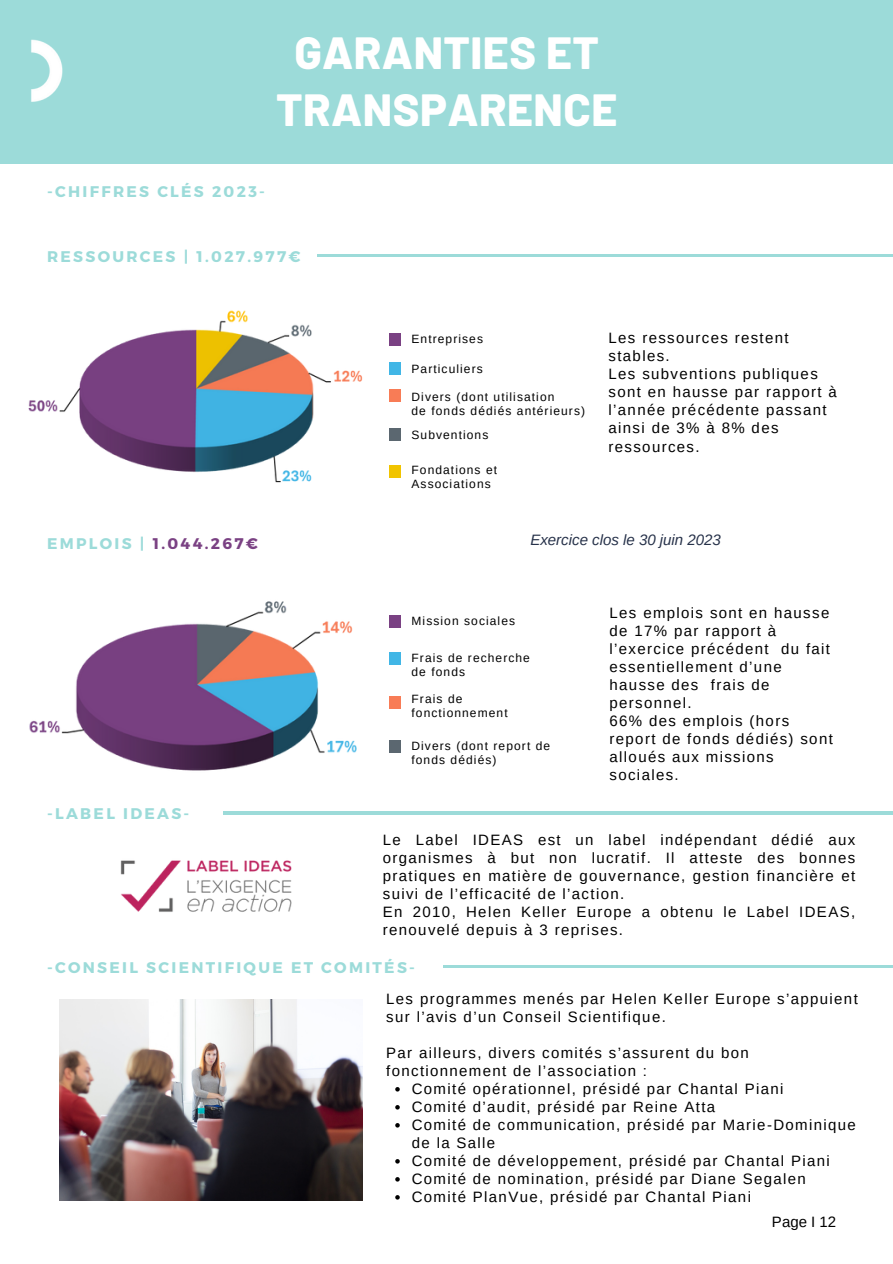
<style>
.page{position:relative;width:893px;height:1264px;background:#fff}
.page>*{position:absolute;margin:0;border:0;box-sizing:border-box;transform-origin:0 0}
.t1{font:800 45px/57.3px "Barlow";letter-spacing:.01em;color:#fff;text-align:center}
.t2{font:700 15.45px "Montserrat";letter-spacing:.15em;color:#9cdbd9}
.t3{font:700 15.45px "Montserrat";letter-spacing:.15em;color:#7a4183}
.t4{font:15px/18px "Arimo";letter-spacing:.09em;color:#000}
.t5{font:italic 15px "Arimo";color:#27324a}
.t6{font:12px/14px "Arimo";letter-spacing:.09em;color:#000}
.s1{color:#9cdbd9}
</style>
<div class="page">
<div style="left:0;top:0;width:892px;height:163px;background:#9cdbd9"></div>
<div style="left:389px;top:333px;width:11px;height:13px;background:#7a4183"></div>
<div style="left:389px;top:390px;width:11px;height:12px;background:#f87c56"></div>
<div style="left:389px;top:465px;width:12px;height:12px;background:#f1c400"></div>
<div style="left:389px;top:428px;width:12px;height:12px;background:#5b6770"></div>
<div style="left:389px;top:362px;width:11px;height:12px;background:#41b6e6"></div>
<img style="left:120px;top:860px;width:172px;height:52px">
<img style="left:60px;top:999px;width:302px;height:201px">
<img style="left:31px;top:39px;width:32px;height:63px">
<hr style="left:223px;top:811px;width:669px;height:3px;background:#9cdbd9">
<hr style="left:317px;top:254px;width:575px;height:3px;background:#9cdbd9">
<img style="left:28px;top:310px;width:335px;height:173px">
<img style="left:29px;top:601px;width:383px;height:214px">
<svg style="left:395px;top:1087px;width:5px;height:4px"></svg>
<svg style="left:395px;top:1105px;width:5px;height:4px"></svg>
<svg style="left:395px;top:1123px;width:5px;height:4px"></svg>
<svg style="left:395px;top:1159px;width:5px;height:4px"></svg>
<svg style="left:395px;top:1177px;width:5px;height:4px"></svg>
<svg style="left:395px;top:1195px;width:5px;height:4px"></svg>
<hr style="left:443px;top:965px;width:449px;height:3px;background:#9cdbd9">
<h1 class="t1" style="left:276px;top:22px;width:343px">GARANTIES ET<br>TRANSPARENCE</h1>
<p class="t2" style="left:47px;top:181px;width:219px">-CHIFFRES CLÉS 2023-</p>
<p class="t2" style="left:47px;top:246px;width:255px">RESSOURCES | 1.027.977€</p>
<p class="t6" style="left:411px;top:332px;width:73px">Entreprises</p>
<p class="t6" style="left:411px;top:362px;width:73px">Particuliers</p>
<p class="t6" style="left:411px;top:389px;width:175px">Divers (dont utilisation<br>de fonds dédiés antérieurs)</p>
<p class="t6" style="left:411px;top:428px;width:78px">Subventions</p>
<p class="t6" style="left:411px;top:463px;width:87px">Fondations et<br>Associations</p>
<p class="t4" style="left:608px;top:329px;width:230px">Les ressources restent stables.<br>Les subventions publiques sont en hausse par rapport à l’année précédente passant ainsi de 3% à 8% des ressources.</p>
<p class="t3" style="left:47px;top:534px;width:212px"><span class="s1">EMPLOIS |</span> 1.044.267€</p>
<p class="t5" style="left:530px;top:532px;width:192px">Exercice clos le 30 juin 2023</p>
<p class="t2" style="left:47px;top:803px;width:144px">-LABEL IDEAS-</p>
<p class="t6" style="left:411px;top:614px;width:105px">Mission sociales</p>
<p class="t6" style="left:411px;top:650px;width:120px">Frais de recherche de fonds</p>
<p class="t6" style="left:411px;top:691px;width:98px">Frais de fonctionnement</p>
<p class="t6" style="left:411px;top:738px;width:140px">Divers (dont report de fonds dédiés)</p>
<p class="t4" style="left:609px;top:603px;width:225px">Les emplois sont en hausse de 17% par rapport à l’exercice précédent du fait essentiellement d’une hausse des frais de personnel.<br>66% des emplois (hors report de fonds dédiés) sont alloués aux missions sociales.</p>
<p class="t4" style="left:383px;top:831px;width:474px">Le Label IDEAS est un label indépendant dédié aux organismes à but non lucratif. Il atteste des bonnes pratiques en matière de gouvernance, gestion financière et suivi de l’efficacité de l’action.<br>En 2010, Helen Keller Europe a obtenu le Label IDEAS, renouvelé depuis à 3 reprises.</p>
<p class="t2" style="left:47px;top:957px;width:369px">-CONSEIL SCIENTIFIQUE ET COMITÉS-</p>
<p class="t4" style="left:386px;top:989px;width:473px">Les programmes menés par Helen Keller Europe s’appuient sur l’avis d’un Conseil Scientifique.</p>
<p class="t4" style="left:386px;top:1043px;width:364px">Par ailleurs, divers comités s’assurent du bon fonctionnement de l’association :</p>
<p class="t4" style="left:411px;top:1079px;width:445px">Comité opérationnel, présidé par Chantal Piani<br>Comité d’audit, présidé par Reine Atta<br>Comité de communication, présidé par Marie-Dominique de la Salle<br>Comité de développement, présidé par Chantal Piani Comité de nomination, présidé par Diane Segalen Comité PlanVue, présidé par Chantal Piani</p>
<p class="t4" style="left:772px;top:1212px;width:66px">Page I 12</p>
</div>
